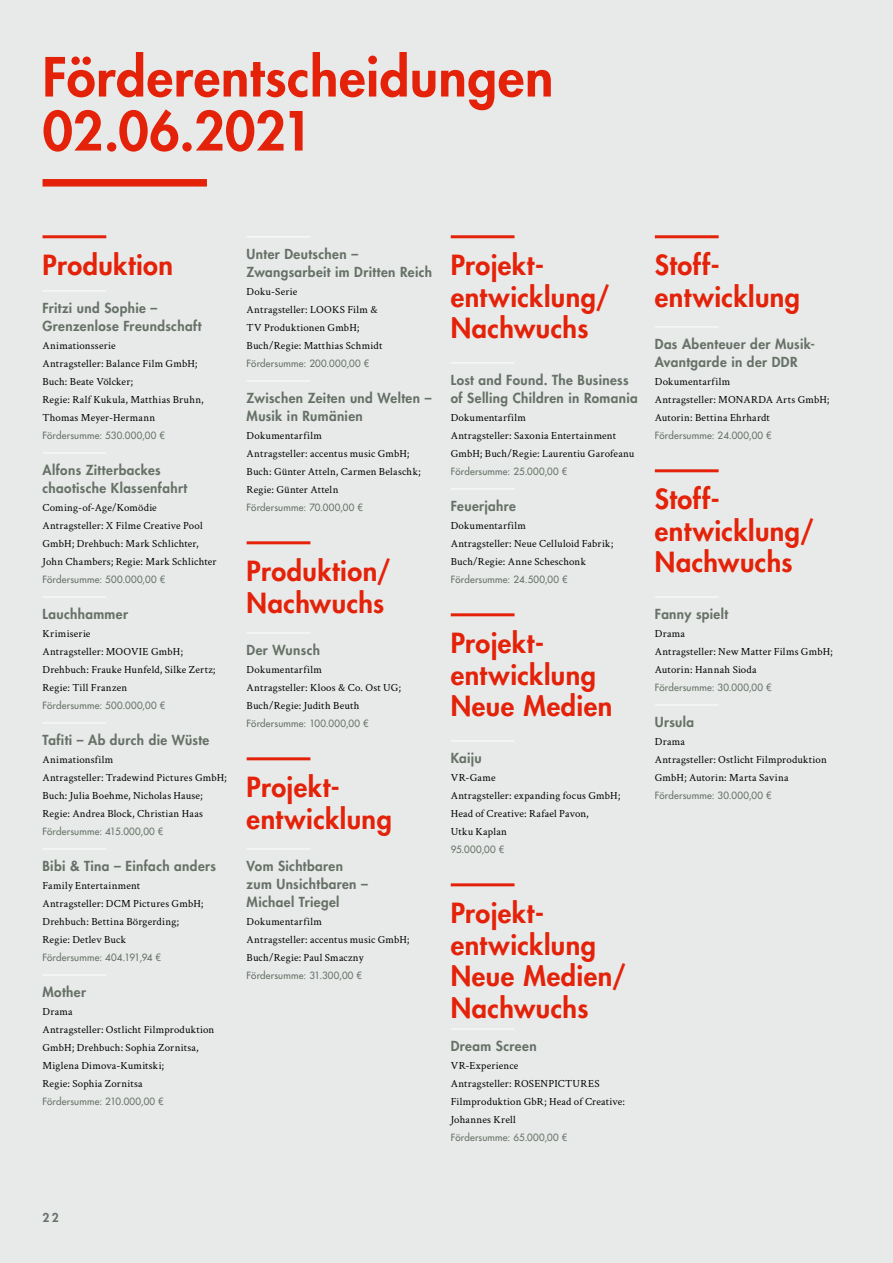
<style>
.page{position:relative;width:893px;height:1263px;background:#e7eae8}
.page>*{position:absolute;margin:0;border:0;box-sizing:border-box;transform-origin:0 0}
.t1{font:800 52.5px/54px "Futura Std";letter-spacing:.015em;color:#e4220a}
.t2{font:800 27px/31.5px "Futura Std";letter-spacing:.015em;color:#e4220a}
.t3{font:800 13.5px/18px "Futura Std";letter-spacing:.03em;color:#677168}
.t4{font:800 12px "Futura Std";color:#677168}
.t5{font:10.8px/18px "Crimson Text";letter-spacing:.02em;color:#000}
.t6{font:500 9.75px "Futura Std";letter-spacing:.02em;color:#677168}
</style>
<div class="page">
<hr style="left:43px;top:235px;width:63px;height:3px;background:#e4220a">
<hr style="left:43px;top:291px;width:63px;height:1px;background:#fff">
<hr style="left:43px;top:453px;width:63px;height:1px;background:#fff">
<hr style="left:43px;top:597px;width:63px;height:1px;background:#fff">
<hr style="left:43px;top:723px;width:63px;height:1px;background:#fff">
<hr style="left:43px;top:849px;width:63px;height:1px;background:#fff">
<hr style="left:43px;top:975px;width:63px;height:1px;background:#fff">
<hr style="left:247px;top:237px;width:63px;height:1px;background:#fff">
<hr style="left:247px;top:381px;width:63px;height:1px;background:#fff">
<hr style="left:247px;top:541px;width:63px;height:3px;background:#e4220a">
<hr style="left:247px;top:633px;width:63px;height:1px;background:#fff">
<hr style="left:247px;top:757px;width:63px;height:3px;background:#e4220a">
<hr style="left:247px;top:849px;width:63px;height:1px;background:#fff">
<hr style="left:451px;top:235px;width:63px;height:3px;background:#e4220a">
<hr style="left:451px;top:363px;width:63px;height:1px;background:#fff">
<hr style="left:451px;top:489px;width:63px;height:1px;background:#fff">
<hr style="left:451px;top:613px;width:63px;height:3px;background:#e4220a">
<hr style="left:451px;top:741px;width:63px;height:1px;background:#fff">
<hr style="left:451px;top:883px;width:63px;height:3px;background:#e4220a">
<hr style="left:451px;top:1029px;width:63px;height:1px;background:#fff">
<hr style="left:655px;top:235px;width:64px;height:3px;background:#e4220a">
<hr style="left:655px;top:327px;width:64px;height:1px;background:#fff">
<hr style="left:655px;top:469px;width:64px;height:3px;background:#e4220a">
<hr style="left:655px;top:597px;width:64px;height:1px;background:#fff">
<hr style="left:655px;top:705px;width:64px;height:1px;background:#fff">
<div style="left:43px;top:179px;width:164px;height:8px;background:#e4220a"></div>
<h1 class="t1" style="left:43px;top:50px;width:512px">Förderentscheidungen<br>02.06.2021</h1>
<h2 class="t2" style="left:43px;top:249px;width:132px">Produktion</h2>
<p class="t3" style="left:43px;top:299px;width:160px">Fritzi und Sophie –<br>Grenzenlose Freundschaft</p>
<p class="t5" style="left:43px;top:336px;width:163px">Animationsserie<br>Antragsteller: Balance Film GmbH;<br>Buch: Beate Völcker;<br>Regie: Ralf Kukula, Matthias Bruhn,<br>Thomas Meyer-Hermann</p>
<p class="t6" style="left:43px;top:429px;width:124px">Fördersumme: 530.000,00 €</p>
<p class="t3" style="left:43px;top:461px;width:146px">Alfons Zitterbackes chaotische Klassenfahrt</p>
<p class="t5" style="left:43px;top:498px;width:176px">Coming-of-Age/Komödie Antragsteller: X Filme Creative Pool GmbH; Drehbuch: Mark Schlichter, John Chambers; Regie: Mark Schlichter</p>
<p class="t6" style="left:43px;top:573px;width:124px">Fördersumme: 500.000,00 €</p>
<p class="t3" style="left:43px;top:605px;width:87px">Lauchhammer</p>
<p class="t5" style="left:43px;top:624px;width:175px">Krimiserie<br>Antragsteller: MOOVIE GmbH;<br>Drehbuch: Frauke Hunfeld, Silke Zertz;<br>Regie: Till Franzen</p>
<p class="t6" style="left:43px;top:699px;width:124px">Fördersumme: 500.000,00 €</p>
<p class="t3" style="left:43px;top:731px;width:168px">Tafiti – Ab durch die Wüste</p>
<p class="t5" style="left:43px;top:750px;width:186px">Animationsfilm<br>Antragsteller: Tradewind Pictures GmbH; Buch: Julia Boehme, Nicholas Hause; Regie: Andrea Block, Christian Haas</p>
<p class="t6" style="left:43px;top:825px;width:123px">Fördersumme: 415.000,00 €</p>
<p class="t3" style="left:43px;top:857px;width:175px">Bibi &amp; Tina – Einfach anders</p>
<p class="t5" style="left:43px;top:876px;width:162px">Family Entertainment<br>Antragsteller: DCM Pictures GmbH;<br>Drehbuch: Bettina Börgerding;<br>Regie: Detlev Buck</p>
<p class="t6" style="left:43px;top:951px;width:120px">Fördersumme: 404.191,94 €</p>
<p class="t3" style="left:43px;top:983px;width:45px">Mother</p>
<p class="t5" style="left:43px;top:1002px;width:173px">Drama<br>Antragsteller: Ostlicht Filmproduktion<br>GmbH; Drehbuch: Sophia Zornitsa,<br>Miglena Dimova-Kumitski;<br>Regie: Sophia Zornitsa</p>
<p class="t6" style="left:43px;top:1095px;width:123px">Fördersumme: 210.000,00 €</p>
<p class="t3" style="left:247px;top:245px;width:187px">Unter Deutschen –<br>Zwangsarbeit im Dritten Reich</p>
<p class="t5" style="left:247px;top:282px;width:137px">Doku-Serie<br>Antragsteller: LOOKS Film &amp;<br>TV Produktionen GmbH;<br>Buch/Regie: Matthias Schmidt</p>
<p class="t6" style="left:247px;top:357px;width:124px">Fördersumme: 200.000,00 €</p>
<p class="t3" style="left:247px;top:389px;width:186px">Zwischen Zeiten und Welten –<br>Musik in Rumänien</p>
<p class="t5" style="left:247px;top:426px;width:175px">Dokumentarfilm<br>Antragsteller: accentus music GmbH;<br>Buch: Günter Atteln, Carmen Belaschk;<br>Regie: Günter Atteln</p>
<p class="t6" style="left:247px;top:501px;width:118px">Fördersumme: 70.000,00 €</p>
<h2 class="t2" style="left:247px;top:555px;width:146px">Produktion/<br>Nachwuchs</h2>
<p class="t3" style="left:247px;top:641px;width:75px">Der Wunsch</p>
<p class="t5" style="left:247px;top:660px;width:156px">Dokumentarfilm<br>Antragsteller: Kloos &amp; Co. Ost UG;<br>Buch/Regie: Judith Beuth</p>
<p class="t6" style="left:247px;top:717px;width:124px">Fördersumme: 100.000,00 €</p>
<h2 class="t2" style="left:247px;top:771px;width:147px">Projekt&shy;entwicklung</h2>
<p class="t3" style="left:247px;top:857px;width:123px">Vom Sichtbaren zum Unsichtbaren –<br>Michael Triegel</p>
<p class="t5" style="left:247px;top:912px;width:164px">Dokumentarfilm<br>Antragsteller: accentus music GmbH;<br>Buch/Regie: Paul Smaczny</p>
<p class="t6" style="left:247px;top:969px;width:117px">Fördersumme: 31.300,00 €</p>
<h2 class="t2" style="left:451px;top:249px;width:161px">Projekt&shy;entwicklung/<br>Nachwuchs</h2>
<p class="t3" style="left:451px;top:371px;width:188px">Lost and Found. The Business of Selling Children in Romania</p>
<p class="t5" style="left:451px;top:408px;width:185px">Dokumentarfilm<br>Antragsteller: Saxonia Entertainment<br>GmbH; Buch/Regie: Laurentiu Garofeanu</p>
<p class="t6" style="left:451px;top:465px;width:118px">Fördersumme: 25.000,00 €</p>
<p class="t3" style="left:451px;top:497px;width:67px">Feuerjahre</p>
<p class="t5" style="left:451px;top:516px;width:164px">Dokumentarfilm<br>Antragsteller: Neue Celluloid Fabrik;<br>Buch/Regie: Anne Scheschonk</p>
<p class="t6" style="left:451px;top:573px;width:119px">Fördersumme: 24.500,00 €</p>
<h2 class="t2" style="left:451px;top:627px;width:163px">Projekt&shy;entwicklung<br>Neue Medien</h2>
<p class="t3" style="left:451px;top:749px;width:32px">Kaiju</p>
<p class="t5" style="left:451px;top:768px;width:171px">VR-Game<br>Antragsteller: expanding focus GmbH;<br>Head of Creative: Rafael Pavon,<br>Utku Kaplan</p>
<p class="t6" style="left:451px;top:843px;width:55px">95.000,00 €</p>
<h2 class="t2" style="left:655px;top:249px;width:147px">Stoff&shy;entwicklung</h2>
<p class="t3" style="left:655px;top:335px;width:162px">Das Abenteuer der Musik-<br>Avantgarde in der DDR</p>
<p class="t5" style="left:655px;top:372px;width:176px">Dokumentarfilm<br>Antragsteller: MONARDA Arts GmbH;<br>Autorin: Bettina Ehrhardt</p>
<p class="t6" style="left:655px;top:429px;width:119px">Fördersumme: 24.000,00 €</p>
<h2 class="t2" style="left:655px;top:483px;width:161px">Stoff&shy;entwicklung/<br>Nachwuchs</h2>
<p class="t3" style="left:655px;top:605px;width:75px">Fanny spielt</p>
<p class="t5" style="left:655px;top:624px;width:179px">Drama<br>Antragsteller: New Matter Films GmbH;<br>Autorin: Hannah Sioda</p>
<p class="t6" style="left:655px;top:681px;width:118px">Fördersumme: 30.000,00 €</p>
<p class="t3" style="left:655px;top:713px;width:41px">Ursula</p>
<p class="t5" style="left:655px;top:732px;width:173px">Drama<br>Antragsteller: Ostlicht Filmproduktion<br>GmbH; Autorin: Marta Savina</p>
<p class="t6" style="left:655px;top:789px;width:118px">Fördersumme: 30.000,00 €</p>
<h2 class="t2" style="left:451px;top:897px;width:177px">Projekt&shy;entwicklung<br>Neue Medien/<br>Nachwuchs</h2>
<p class="t3" style="left:451px;top:1037px;width:87px">Dream Screen</p>
<p class="t5" style="left:451px;top:1056px;width:176px">VR-Experience<br>Antragsteller: ROSENPICTURES<br>Filmproduktion GbR; Head of Creative:<br>Johannes Krell</p>
<p class="t6" style="left:451px;top:1131px;width:118px">Fördersumme: 65.000,00 €</p>
<p class="t4" style="left:43px;top:1210px;width:18px">22</p>
</div>
